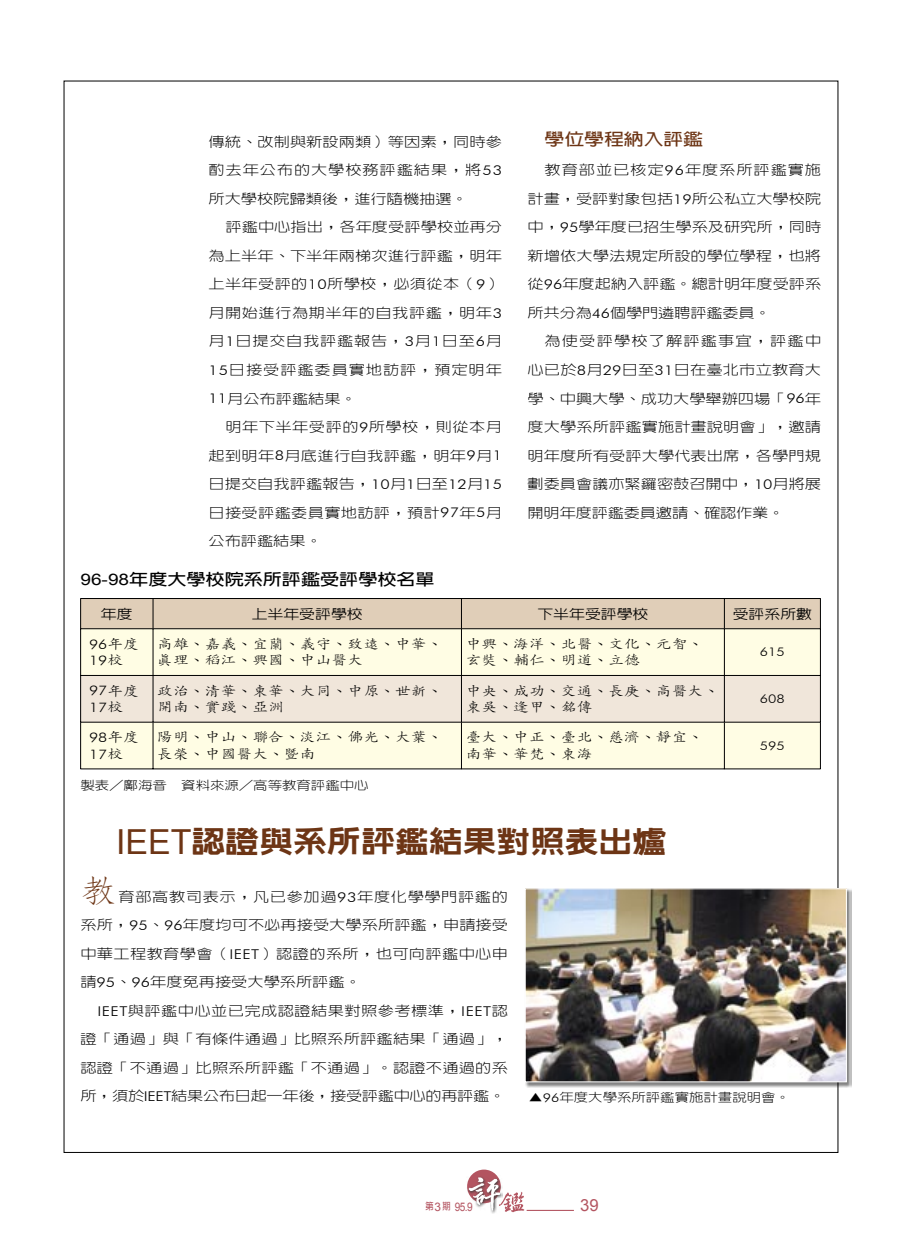
<style>
.page{position:relative;width:902px;height:1259px;background:#fff}
.page>*{position:absolute;margin:0;border:0;box-sizing:border-box;transform-origin:0 0}
.內文細黑第一字{font:300 31.05px "CT Song";color:#6d3515;scale:1.18 1}
.內文細黑{font:30px "CT Hei X Bold";color:#6d3515;scale:1.13 1}
.t1{font:16.65px "Arial";color:#9b1d2d}
._001文中小題{font:700 16.5px "CT Hei";color:#6d3515;scale:1.2 1}
.表格題目{font:700 15.9px "CT Hei";color:#000;scale:1.2 1}
.內文細黑-2{font:300 13.5px/28.5px "CT Hei";letter-spacing:.005em;color:#000;text-align:justify;scale:1.2 1}
.內文細黑第一字-2{font:300 13.5px/28.5px "CT Hei";letter-spacing:.005em;color:#000;text-align:justify;scale:1.2 1}
._001文中小題-2{font:300 13.5px/28.5px "CT Hei";letter-spacing:.005em;color:#000;text-align:justify;scale:1.2 1}
.表格文字{font:300 13.2px "CT Kai";color:#000;scale:1.2 1}
.表格文字-2{font:500 13.2px "CT Hei";color:#000;scale:1.2 1}
.表格文字-3{font:300 13.2px "Futura BT";color:#000;scale:1.2 1}
.圖說{font:300 12px "CT Hei";color:#000;scale:1.2 1}
.表格文字-4{font:300 12px "Futura BT";color:#000;scale:1.2 1}
._001文中小題-3{font:11.85px "Arial";color:#9b1d2d;scale:.85 1}
._001文中小題-4{font:11.85px "Arial";color:#9b1d2d}
._001文中小題-5{font:700 9.6px "CT Hei";color:#9b1d2d;scale:.85 1}
.s1{font-family:"Futura BT"}
.s2{font-family:"Arial";font-weight:400}
.s3{font-family:"CT Kai"}
.s4{font-family:"Arial";font-size:34.5px}
</style>
<div class="page">
<div style="left:81px;top:629px;width:739px;height:139px;background:#fffde4"></div>
<hr style="left:80px;top:629px;width:1px;height:46px;background:#000">
<hr style="left:153px;top:629px;width:1px;height:46px;background:#000">
<hr style="left:461px;top:629px;width:1px;height:46px;background:#000">
<svg style="left:80px;top:598px;width:741px;height:31px;background:#d1c1ac"></svg>
<hr style="left:724px;top:629px;width:1px;height:46px;background:#000">
<hr style="left:820px;top:629px;width:1px;height:46px;background:#000">
<hr style="left:80px;top:722px;width:1px;height:46px;background:#000">
<hr style="left:153px;top:722px;width:1px;height:47px;background:#000">
<hr style="left:461px;top:722px;width:1px;height:47px;background:#000">
<hr style="left:724px;top:722px;width:1px;height:47px;background:#000">
<hr style="left:820px;top:722px;width:1px;height:46px;background:#000">
<hr style="left:80px;top:768px;width:73px;height:1px;background:#000">
<hr style="left:153px;top:768px;width:308px;height:1px;background:#000">
<hr style="left:461px;top:768px;width:263px;height:1px;background:#000">
<hr style="left:724px;top:768px;width:96px;height:1px;background:#000">
<svg style="left:80px;top:675px;width:741px;height:48px;background:#e4dbcf"></svg>
<div style="left:524px;top:888px;width:327px;height:199px;background:#000;opacity:.5"></div>
<img style="left:526px;top:890px;width:318px;height:190px">
<div style="left:524px;top:888px;width:322px;height:194px;border:1px solid #fff"></div>
<p class="_001文中小題-2" style="left:208px;top:128px;width:246px">傳統、改制與新設兩類）等因素，同時參酌去年公布的大學校務評鑑結果，將<span class="s1">53</span>所大學校院歸類後，進行隨機抽選。</p>
<p class="內文細黑-2" style="left:208px;top:213px;width:246px;text-indent:17px">評鑑中心指出，各年度受評學校並再分為上半年、下半年兩梯次進行評鑑，明年上半年受評的<span class="s1">10</span>所學校，必須從本（<span class="s1">9</span>）月開始進行為期半年的自我評鑑，明年<span class="s1">3</span>月<span class="s1">1</span>日提交自我評鑑報告，<span class="s1">3</span>月<span class="s1">1</span>日至<span class="s1">6</span>月<span class="s1">15</span>日接受評鑑委員實地訪評，預定明年<span class="s1">11</span>月公布評鑑結果。</p>
<p class="內文細黑-2" style="left:208px;top:413px;width:246px;text-indent:17px">明年下半年受評的<span class="s1">9</span>所學校，則從本月起到明年<span class="s1">8</span>月底進行自我評鑑，明年<span class="s1">9</span>月<span class="s1">1</span>日提交自我評鑑報告，<span class="s1">10</span>月<span class="s1">1</span>日至<span class="s1">12</span>月<span class="s1">15</span>日接受評鑑委員實地訪評，預計<span class="s1">97</span>年<span class="s1">5</span>月公布評鑑結果。</p>
<p class="表格題目" style="left:80px;top:570px;width:297px"><span class="s2">96-98</span>年度大學校院系所評鑑受評學校名單</p>
<p class="_001文中小題" style="left:544px;top:130px;width:134px">學位學程納入評鑑</p>
<p class="內文細黑-2" style="left:527px;top:156px;width:246px;text-indent:17px">教育部並已核定<span class="s1">96</span>年度系所評鑑實施計畫，受評對象包括<span class="s1">19</span>所公私立大學校院中，<span class="s1">95</span>學年度已招生學系及研究所，同時新增依大學法規定所設的學位學程，也將從<span class="s1">96</span>年度起納入評鑑。總計明年度受評系所共分為<span class="s1">46</span>個學門遴聘評鑑委員。</p>
<p class="內文細黑-2" style="left:527px;top:327px;width:246px;text-indent:17px">為使受評學校了解評鑑事宜，評鑑中心已於<span class="s1">8</span>月<span class="s1">29</span>日至<span class="s1">31</span>日在臺北市立教育大學、中興大學、成功大學舉辦四場「<span class="s1">96</span>年度大學系所評鑑實施計畫說明會」，邀請明年度所有受評大學代表出席，各學門規劃委員會議亦緊鑼密鼓召開中，<span class="s1">10</span>月將展開明年度評鑑委員邀請、確認作業。</p>
<p class="表格文字-2" style="left:101px;top:606px;width:28px">年度</p>
<p class="表格文字-2" style="left:252px;top:606px;width:94px">上半年受評學校</p>
<p class="表格文字-2" style="left:537px;top:606px;width:94px">下半年受評學校</p>
<p class="表格文字-2" style="left:732px;top:606px;width:68px">受評系所數</p>
<p class="表格文字-3" style="left:89px;top:636px;width:43px">96<span class="s3">年度</span></p>
<p class="表格文字-3" style="left:89px;top:652px;width:30px">19<span class="s3">校</span></p>
<p class="表格文字" style="left:157px;top:637px;width:239px">高雄、嘉義、宜蘭、義守、致遠、中華、</p>
<p class="表格文字" style="left:157px;top:653px;width:173px">真理、稻江、興國、中山醫大</p>
<p class="表格文字" style="left:465px;top:637px;width:200px">中興、海洋、北醫、文化、元智、</p>
<p class="表格文字" style="left:465px;top:653px;width:147px">玄奘、輔仁、明道、立德</p>
<p class="表格文字-4" style="left:759px;top:645px;width:22px">615</p>
<p class="表格文字-3" style="left:89px;top:682px;width:43px">97<span class="s3">年度</span></p>
<p class="表格文字-3" style="left:89px;top:699px;width:30px">17<span class="s3">校</span></p>
<p class="表格文字" style="left:157px;top:684px;width:239px">政治、清華、東華、大同、中原、世新、</p>
<p class="表格文字" style="left:157px;top:700px;width:107px">開南、實踐、亞洲</p>
<p class="表格文字" style="left:465px;top:684px;width:213px">中央、成功、交通、長庚、高醫大、</p>
<p class="表格文字" style="left:465px;top:700px;width:107px">東吳、逢甲、銘傳</p>
<p class="表格文字-3" style="left:89px;top:729px;width:43px">98<span class="s3">年度</span></p>
<p class="表格文字-3" style="left:89px;top:746px;width:30px">17<span class="s3">校</span></p>
<p class="表格文字" style="left:157px;top:730px;width:239px">陽明、中山、聯合、淡江、佛光、大葉、</p>
<p class="表格文字" style="left:157px;top:747px;width:133px">長榮、中國醫大、暨南</p>
<p class="表格文字" style="left:465px;top:730px;width:200px">臺大、中正、臺北、慈濟、靜宜、</p>
<p class="表格文字" style="left:465px;top:747px;width:107px">南華、華梵、東海</p>
<p class="圖說" style="left:80px;top:779px;width:242px">製表／鄺海音 資料來源／高等教育評鑑中心</p>
<p class="內文細黑" style="left:116px;top:825px;width:488px"><span class="s4">IEET</span>認證與系所評鑑結果對照表出爐</p>
<p class="表格文字-4" style="left:759px;top:691px;width:22px">608</p>
<p class="表格文字-4" style="left:759px;top:738px;width:22px">595</p>
<p class="內文細黑第一字" style="left:80px;top:875px;width:33px">教</p>
<p class="內文細黑第一字-2" style="left:80px;top:882px;width:358px;text-indent:38px">育部高教司表示，凡已參加過<span class="s1">93</span>年度化學學門評鑑的系所，<span class="s1">95</span>、<span class="s1">96</span>年度均可不必再接受大學系所評鑑，申請接受中華工程教育學會（<span class="s1">IEET</span>）認證的系所，也可向評鑑中心申請<span class="s1">95</span>、<span class="s1">96</span>年度免再接受大學系所評鑑。</p>
<p class="內文細黑-2" style="left:80px;top:996px;width:358px;text-indent:17px"><span class="s1">IEET</span>與評鑑中心並已完成認證結果對照參考標準，<span class="s1">IEET</span>認證「通過」與「有條件通過」比照系所評鑑結果「通過」，認證「不通過」比照系所評鑑「不通過」。認證不通過的系所，須於<span class="s1">IEET</span>結果公布日起一年後，接受評鑑中心的再評鑑。</p>
<p class="圖說" style="left:528px;top:1091px;width:219px">▲<span class="s1">96</span>年度大學系所評鑑實施計畫說明會。</p>
<p class="_001文中小題-4" style="left:434px;top:1198px;width:8px">3</p>
<p class="_001文中小題-3" style="left:454px;top:1198px;width:23px">95.9</p>
<p class="t1" style="left:580px;top:1194px;width:20px">39</p>
<p class="_001文中小題-5" style="left:425px;top:1201px;width:31px">第 期</p>
</div>
